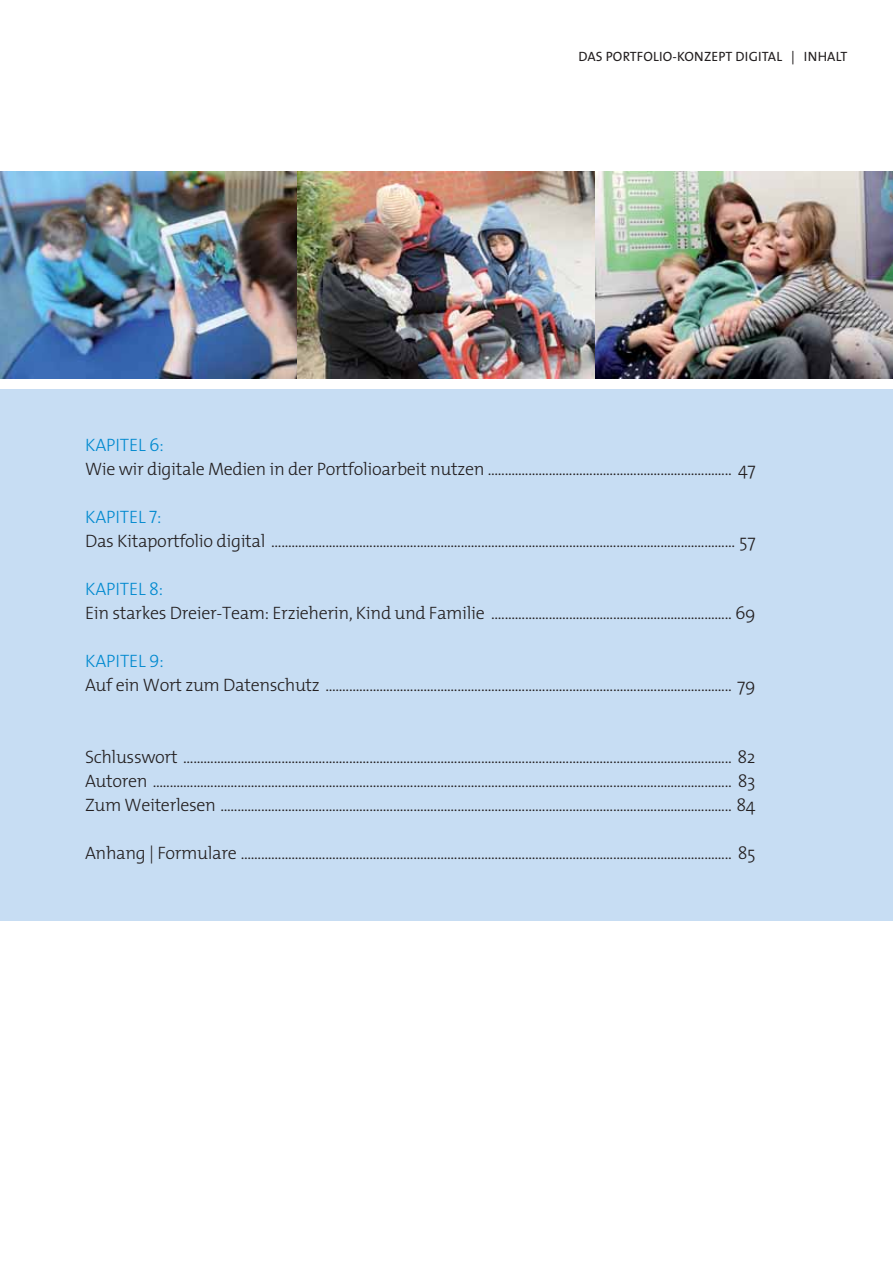
<style>
.page{position:relative;width:893px;height:1263px;background:#fff}
.page>*{position:absolute;margin:0;border:0;box-sizing:border-box;transform-origin:0 0}
.t1{font:18px/24px "The Mix CV Light";letter-spacing:-.02em;color:#231f20}
.t2{font:18px "The Mix CV Light";letter-spacing:-.005em;color:#0089cf}
.t3{font:13.5px "The Sans CV";letter-spacing:.015em;color:#231f20}
.s1{color:#0089cf}
.s2{font-family:"The Mix CV Light Caps";color:#0089cf}
</style>
<div class="page">
<div style="left:0;top:390px;width:893px;height:531px;background:#c7ddf3"></div>
<img style="left:0;top:171px;width:298px;height:207px">
<img style="left:298px;top:171px;width:297px;height:207px">
<img style="left:595px;top:171px;width:298px;height:207px">
<p class="t3" style="left:578px;top:51px;width:270px">DAS PORTFOLIO-KONZEPT DIGITAL | INHALT</p>
<p class="t2" style="left:85px;top:436px;width:80px">KAPITEL 6:</p>
<p class="t1" style="left:85px;top:458px;width:672px">Wie wir digitale Medien in der Portfolioarbeit nutzen ........................................................................ 47</p>
<p class="t1" style="left:85px;top:506px;width:672px"><span class="s1">KAPITEL</span> <span class="s2">7</span><span class="s1">:<br></span>Das Kitaportfolio digital ......................................................................................................................................... 57</p>
<p class="t2" style="left:85px;top:580px;width:79px">KAPITEL 8:</p>
<p class="t1" style="left:85px;top:602px;width:672px">Ein starkes Dreier-Team: Erzieherin, Kind und Familie ....................................................................... 69</p>
<p class="t1" style="left:85px;top:650px;width:672px"><span class="s1">KAPITEL</span> <span class="s2">9</span><span class="s1">:<br></span>Auf ein Wort zum Datenschutz ........................................................................................................................ 79</p>
<p class="t1" style="left:85px;top:746px;width:672px;text-align:justify">Schlusswort .................................................................................................................................................................. 82<br>Autoren ........................................................................................................................................................................... 83<br>Zum Weiterlesen ....................................................................................................................................................... 84</p>
<p class="t1" style="left:85px;top:842px;width:672px">Anhang | Formulare ................................................................................................................................................. 85</p>
</div>
